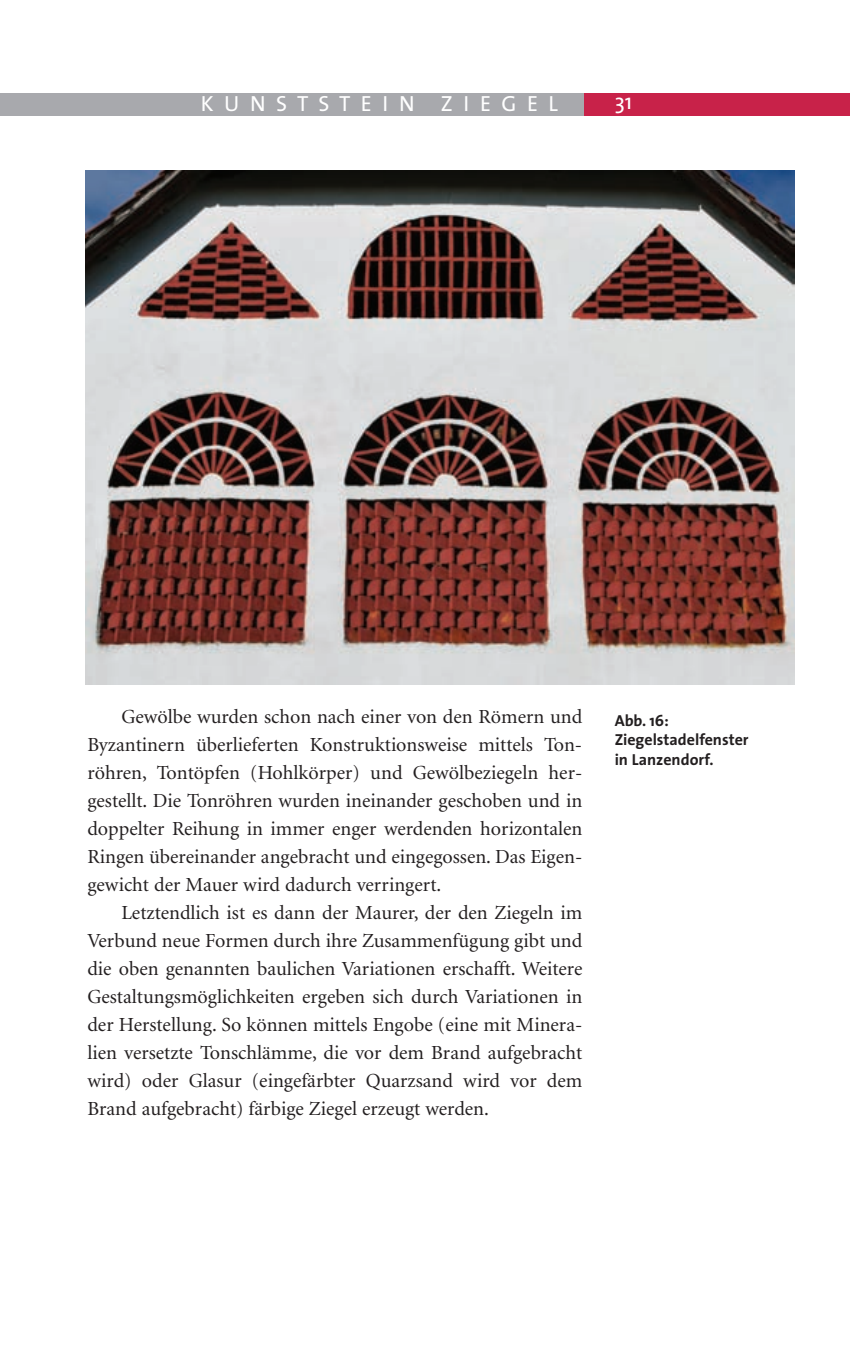
<style>
.page{position:relative;width:850px;height:1360px;background:#fff}
.page>*{position:absolute;margin:0;border:0;box-sizing:border-box;transform-origin:0 0}
.t1{font:22px "The Sans";letter-spacing:.48em;color:#fff}
.t2{font:20px/28px "Minion";color:#231f20;text-align:justify}
.t3{font:700 16px/19.2px "The Sans";color:#231f20}
</style>
<div class="page">
<div style="left:0;top:93px;width:850px;height:22px;background:#a8a9ad"></div>
<div style="left:584px;top:93px;width:266px;height:22px;background:#c82249"></div>
<img style="left:85px;top:170px;width:709px;height:514px">
<p class="t1" style="left:201px;top:95px;width:359px">KUNSTSTEIN ZIEGEL</p>
<p class="t1" style="left:615px;top:93px;width:19px">31</p>
<p class="t2" style="left:87px;top:705px;width:496px;text-indent:34px">Gewölbe wurden schon nach einer von den Römern und Byzantinern überlieferten Konstruktionsweise mittels Ton&shy;röhren, Tontöpfen (Hohlkörper) und Gewölbeziegeln her&shy;gestellt. Die Tonröhren wurden ineinander geschoben und in doppelter Reihung in immer enger werdenden horizontalen Ringen übereinander angebracht und eingegossen. Das Eigen&shy;gewicht der Mauer wird dadurch verringert.</p>
<p class="t2" style="left:87px;top:901px;width:497px;text-indent:34px">Letztendlich ist es dann der Maurer, der den Ziegeln im Verbund neue Formen durch ihre Zusammenfügung gibt und die oben genannten baulichen Variationen erschafft. Weitere Gestaltungsmöglichkeiten ergeben sich durch Variationen in der Herstellung. So können mittels Engobe (eine mit Minera&shy;lien versetzte Tonschlämme, die vor dem Brand aufgebracht wird) oder Glasur (eingefärbter Quarzsand wird vor dem Brand aufgebracht) färbige Ziegel erzeugt werden.</p>
<p class="t3" style="left:615px;top:713px;width:135px">Abb. 16:<br>Ziegelstadelfenster in Lanzendorf.</p>
</div>
